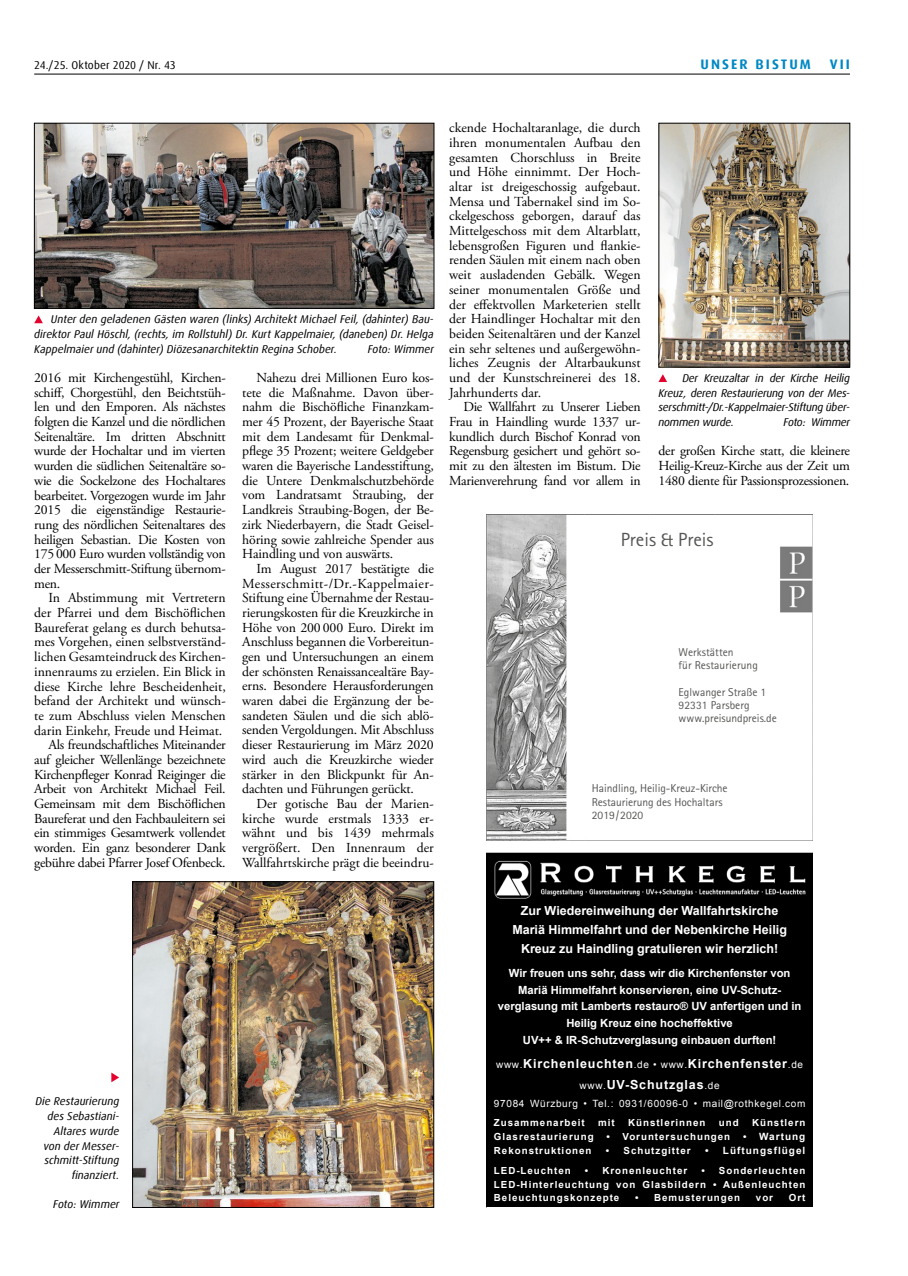
<style>
.page{position:relative;width:908px;height:1276px;background:#fff}
.page>*{position:absolute;margin:0;border:0;box-sizing:border-box;transform-origin:0 0}
.t1{font:19px "Agfa Rotis Sans Serif";color:#555554}
.t2{font:13.75px/14.6px "Adobe Garamond Pro";letter-spacing:-.01em;color:#000;text-align:justify}
.t3{font:700 13.75px "Dax Offc Pro";letter-spacing:.15em;color:#0088c3}
.t4{font:700 12.5px/18.8px "Arial";color:#fff;text-align:center}
.t5{font:700 12.5px/20.6px "Arial";letter-spacing:.065em;color:#fff;text-align:center}
.t6{font:11.38px/13.4px "Agfa Rotis Sans Serif";color:#555554}
.t7{font:italic 11.25px/14.8px "Dax Offc Pro";color:#000;text-align:justify}
.t8{font:700 11.25px/16.6px "Arial";color:#fff;text-align:center}
.t9{font:11.25px "Dax Offc Pro";letter-spacing:.005em;color:#000}
.t10{font:italic 11.25px "Dax Offc Pro";letter-spacing:-.02em;color:#000}
.t11{font:10px "Arial";letter-spacing:.065em;color:#fff}
.t12{font:700 10px "Arial";letter-spacing:.1em;color:#fff}
.t13{font:700 9.75px/13.8px "Arial";letter-spacing:.1em;color:#fff;text-align:justify}
.s1{font-weight:400;font-size:10px}
.s2{font-size:9.75px}
</style>
<div class="page">
<hr style="left:34px;top:74px;width:815px;height:1px;background:#000">
<img style="left:486px;top:514px;width:326px;height:326px">
<div style="left:576px;top:522px;width:202px;height:310px;background:#fff"></div>
<div style="left:486px;top:853px;width:326px;height:354px;background:#000"></div>
<img style="left:493px;top:860px;width:313px;height:38px">
<img style="left:134px;top:883px;width:297px;height:322px">
<div style="left:132px;top:881px;width:301px;height:326px;border:1px solid #000"></div>
<svg style="left:111px;top:1072px;width:8px;height:10px"></svg>
<img style="left:660px;top:125px;width:187px;height:240px">
<svg style="left:658px;top:374px;width:8px;height:8px"></svg>
<img style="left:36px;top:125px;width:396px;height:181px">
<div style="left:34px;top:123px;width:400px;height:185px;border:1px solid #000"></div>
<svg style="left:34px;top:315px;width:9px;height:8px"></svg>
<p class="t9" style="left:34px;top:57px;width:143px">24./25. Oktober 2020 / Nr. 43</p>
<p class="t3" style="left:700px;top:55px;width:112px">UNSER BISTUM</p>
<p class="t3" style="left:829px;top:55px;width:22px">VII</p>
<p class="t7" style="left:34px;top:312px;width:401px;text-indent:17px">Unter den geladenen Gästen waren (links) Architekt Michael Feil, (dahinter) Bau&shy;direktor Paul Höschl, (rechts, im Rollstuhl) Dr. Kurt Kappelmaier, (daneben) Dr. Helga Kappelmaier und (dahinter) Diözesanarchitektin Regina Schober.</p>
<p class="t7" style="left:367px;top:341px;width:68px">Foto: Wimmer</p>
<p class="t2" style="left:34px;top:371px;width:193px">2016 mit Kirchengestühl, Kirchen&shy;schiff, Chorgestühl, den Beichtstüh&shy;len und den Emporen. Als nächstes folgten die Kanzel und die nördlichen Seitenaltäre. Im dritten Abschnitt wurde der Hochaltar und im vierten wurden die südlichen Seitenaltäre so&shy;wie die Sockelzone des Hochaltares bearbeitet. Vorgezogen wurde im Jahr 2015 die eigenständige Restaurie&shy;rung des nördlichen Seitenaltares des heiligen Sebastian. Die Kosten von 175 000 Euro wurden vollständig von der Messerschmitt-Stiftung übernom&shy;men.</p>
<p class="t2" style="left:34px;top:591px;width:193px;text-align:right">In Abstimmung mit Vertretern der Pfarrei und dem Bischöflichen Baureferat gelang es durch behutsa&shy;mes Vorgehen, einen selbstverständ&shy;lichen Gesamteindruck des Kirchen&shy;innenraums zu erzielen. Ein Blick in diese Kirche lehre Bescheidenheit, befand der Architekt und wünsch&shy;te zum Abschluss vielen Menschen darin Einkehr, Freude und Heimat.<br>Als freundschaftliches Miteinander auf gleicher Wellenlänge bezeichnete Kirchenpfleger Konrad Reiginger die Arbeit von Architekt Michael Feil.<br>Gemeinsam mit dem Bischöflichen Baureferat und den Fachbauleitern sei ein stimmiges Gesamtwerk vollendet worden. Ein ganz besonderer Dank gebühre dabei Pfarrer Josef Ofenbeck.</p>
<p class="t2" style="left:242px;top:371px;width:193px;text-indent:14px">Nahezu drei Millionen Euro kos&shy;tete die Maßnahme. Davon über&shy;nahm die Bischöfliche Finanzkam&shy;mer 45 Prozent, der Bayerische Staat mit dem Landesamt für Denkmal&shy;pflege 35 Prozent; weitere Geldgeber waren die Bayerische Landesstiftung, die Untere Denkmalschutzbehörde vom Landratsamt Straubing, der Landkreis Straubing-Bogen, der Be&shy;zirk Niederbayern, die Stadt Geisel&shy;höring sowie zahlreiche Spender aus Haindling und von auswärts.</p>
<p class="t2" style="left:242px;top:562px;width:193px;text-indent:14px">Im August 2017 bestätigte die Messerschmitt-/Dr.-Kappelmaier-Stiftung eine Übernahme der Restau&shy;rierungskosten für die Kreuzkirche in Höhe von 200 000 Euro. Direkt im Anschluss begannen die Vorbereitun&shy;gen und Untersuchungen an einem der schönsten Renaissancealtäre Bay&shy;erns. Besondere Herausforderungen waren dabei die Ergänzung der be&shy;sandeten Säulen und die sich ablö&shy;senden Vergoldungen. Mit Abschluss dieser Restaurierung im März 2020 wird auch die Kreuzkirche wieder stärker in den Blickpunkt für An&shy;dachten und Führungen gerückt.</p>
<p class="t2" style="left:242px;top:796px;width:193px;text-indent:14px">Der gotische Bau der Marien&shy;kirche wurde erstmals 1333 er&shy;wähnt und bis 1439 mehrmals vergrößert. Den Innenraum der Wallfahrtskirche prägt die beeindru-</p>
<p class="t7" style="left:36px;top:1094px;width:85px;text-align:right">Die Restaurierung des Sebastiani-<br>Altares wurde von der Messer&shy;schmitt-Stiftung finanziert.</p>
<p class="t7" style="left:53px;top:1196px;width:68px">Foto: Wimmer</p>
<p class="t2" style="left:449px;top:121px;width:193px">ckende Hochaltaranlage, die durch ihren monumentalen Aufbau den gesamten Chorschluss in Breite und Höhe einnimmt. Der Hoch&shy;altar ist dreigeschossig aufgebaut.<br>Mensa und Tabernakel sind im So&shy;ckelgeschoss geborgen, darauf das Mittelgeschoss mit dem Altarblatt, lebensgroßen Figuren und flankie&shy;renden Säulen mit einem nach oben weit ausladenden Gebälk. Wegen seiner monumentalen Größe und der effektvollen Marketerien stellt der Haindlinger Hochaltar mit den beiden Seitenaltären und der Kanzel ein sehr seltenes und außergewöhn&shy;liches Zeugnis der Altarbaukunst und der Kunstschreinerei des 18.<br>Jahrhunderts dar.</p>
<p class="t2" style="left:449px;top:400px;width:193px;text-indent:14px">Die Wallfahrt zu Unserer Lieben Frau in Haindling wurde 1337 ur&shy;kundlich durch Bischof Konrad von Regensburg gesichert und gehört so&shy;mit zu den ältesten im Bistum. Die Marienverehrung fand vor allem in</p>
<p class="t7" style="left:658px;top:371px;width:193px;text-indent:24px">Der Kreuzaltar in der Kirche Heilig Kreuz, deren Restaurierung von der Mes&shy;serschmitt-/Dr.-Kappelmaier-Stiftung über&shy;nommen wurde.</p>
<p class="t10" style="left:783px;top:415px;width:68px">Foto: Wimmer</p>
<p class="t2" style="left:658px;top:444px;width:193px">der großen Kirche statt, die kleinere Heilig-Kreuz-Kirche aus der Zeit um 1480 diente für Passionsprozessionen.</p>
<h1 class="t1" style="left:620px;top:528px;width:94px">Preis &amp; Preis</h1>
<p class="t6" style="left:678px;top:645px;width:81px">Werkstätten<br>für Restaurierung</p>
<p class="t6" style="left:678px;top:685px;width:100px">Eglwanger Straße 1<br>92331 Parsberg www.preisundpreis.de</p>
<p class="t6" style="left:591px;top:782px;width:137px">Haindling, Heilig-Kreuz-Kirche<br>Restaurierung des Hochaltars<br>2019/2020</p>
<p class="t4" style="left:512px;top:901px;width:276px">Zur Wiedereinweihung der Wallfahrtskirche<br>Mariä Himmelfahrt und der Nebenkirche Heilig<br>Kreuz zu Haindling gratulieren wir herzlich!</p>
<p class="t8" style="left:497px;top:965px;width:305px">Wir freuen uns sehr, dass wir die Kirchenfenster von Mariä Himmelfahrt konservieren, eine UV-Schutz&shy;verglasung mit Lamberts restauro® UV anfertigen und in Heilig Kreuz eine hocheffektive<br>UV++ &amp; IR-Schutzverglasung einbauen durften!</p>
<p class="t5" style="left:496px;top:1053px;width:308px"><span class="s1">www.</span>Kirchenleuchten<span class="s1">.de • www.</span>Kirchenfenster<span class="s1">.de www.</span>UV-Schutzglas<span class="s1">.de</span></p>
<p class="t11" style="left:493px;top:1096px;width:313px">97084 Würzburg • Tel.: 0931/60096-0 • mail@rothkegel.com</p>
<p class="t13" style="left:493px;top:1116px;width:92px">Zusammenarbeit</p>
<p class="t13" style="left:598px;top:1116px;width:18px">mit</p>
<p class="t13" style="left:628px;top:1116px;width:79px">Künstlerinnen</p>
<p class="t13" style="left:718px;top:1116px;width:21px">und</p>
<p class="t13" style="left:751px;top:1116px;width:55px">Künstlern</p>
<p class="t13" style="left:493px;top:1130px;width:101px">Glasrestaurierung</p>
<p class="t13" style="left:606px;top:1130px;width:125px">• Voruntersuchungen</p>
<p class="t12" style="left:742px;top:1130px;width:64px"><span class="s2">•</span> Wartung</p>
<p class="t13" style="left:493px;top:1144px;width:99px">Rekonstruktionen</p>
<p class="t13" style="left:605px;top:1144px;width:86px">• Schutzgitter</p>
<p class="t12" style="left:704px;top:1144px;width:102px">• Lüftungsflügel</p>
<p class="t13" style="left:493px;top:1163px;width:78px">LED-Leuchten</p>
<p class="t13" style="left:584px;top:1163px;width:104px">• Kronenleuchter</p>
<p class="t13" style="left:493px;top:1163px;width:313px;text-indent:207px">• Sonderleuchten LED-Hinterleuchtung von Glasbildern • Außenleuchten Beleuchtungskonzepte</p>
<p class="t13" style="left:634px;top:1191px;width:107px">• Bemusterungen</p>
<p class="t13" style="left:755px;top:1191px;width:19px">vor</p>
<p class="t13" style="left:788px;top:1191px;width:18px">Ort</p>
</div>
